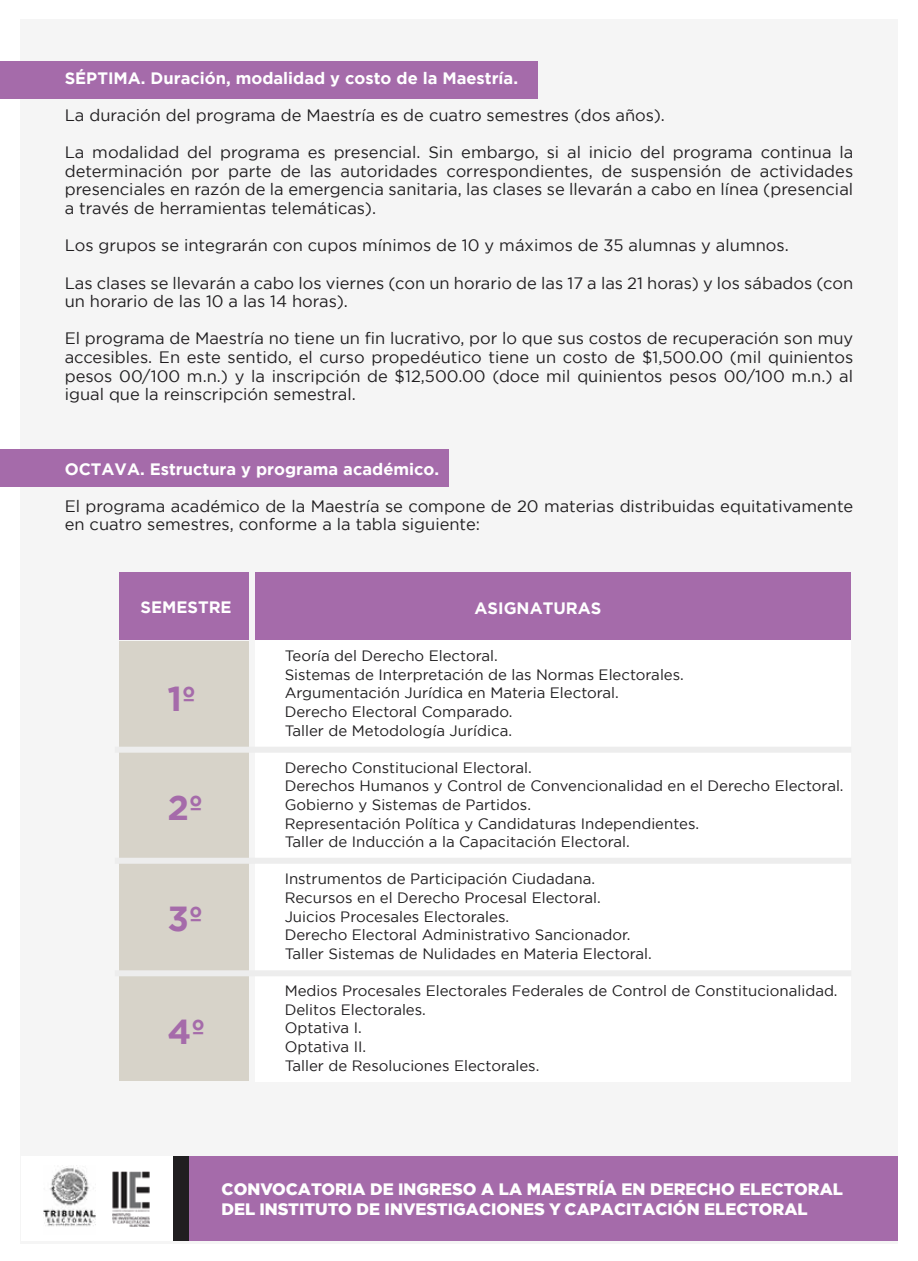
<style>
.page{position:relative;width:918px;height:1261px;background:#fff}
.page>*{position:absolute;margin:0;border:0;box-sizing:border-box;transform-origin:0 0}
.t1{font:700 34.65px "Gotham";color:#a56baa}
.t2{font:16.5px/18.6px "Gotham";color:#201e20;text-align:justify}
.t3{font:900 16.5px/19.8px "Gotham";color:#fff}
.t4{font:700 16.5px "Gotham";color:#fff}
.t5{font:15px/18.6px "Gotham";color:#201e20}
</style>
<div class="page">
<div style="left:20px;top:19px;width:878px;height:1224px;background:#f5f5f5"></div>
<div style="left:21px;top:1155px;width:633px;height:85px;background:#fff"></div>
<div style="left:173px;top:1155px;width:710px;height:85px;background:#201e20"></div>
<img style="left:112px;top:1171px;width:38px;height:55px">
<img style="left:43px;top:1165px;width:52px;height:62px">
<div style="left:189px;top:1155px;width:709px;height:85px;background:#a56baa"></div>
<div style="left:0;top:61px;width:537px;height:38px;background:#a56baa"></div>
<div style="left:0;top:450px;width:449px;height:37px;background:#a56baa"></div>
<div style="left:119px;top:640px;width:129px;height:440px;background:#d7d3c9"></div>
<div style="left:119px;top:572px;width:129px;height:68px;background:#a56baa"></div>
<div style="left:256px;top:572px;width:595px;height:68px;background:#a56baa"></div>
<div style="left:256px;top:640px;width:595px;height:441px;background:#fff"></div>
<div style="left:115px;top:746px;width:736px;height:6px;background:#ededed"></div>
<div style="left:115px;top:857px;width:736px;height:6px;background:#ededed"></div>
<div style="left:115px;top:970px;width:736px;height:6px;background:#ededed"></div>
<p class="t4" style="left:65px;top:68px;width:455px">SÉPTIMA. Duración, modalidad y costo de la Maestría.</p>
<p class="t2" style="left:65px;top:106px;width:602px">La duración del programa de Maestría es de cuatro semestres (dos años).</p>
<p class="t2" style="left:65px;top:143px;width:790px">La modalidad del programa es presencial. Sin embargo, si al inicio del programa continua la determinación por parte de las autoridades correspondientes, de suspensión de actividades presenciales en razón de la emergencia sanitaria, las clases se llevarán a cabo en línea (presencial a través de herramientas telemáticas).</p>
<p class="t2" style="left:65px;top:236px;width:726px">Los grupos se integrarán con cupos mínimos de 10 y máximos de 35 alumnas y alumnos.</p>
<p class="t2" style="left:65px;top:273px;width:790px">Las clases se llevarán a cabo los viernes (con un horario de las 17 a las 21 horas) y los sábados (con un horario de las 10 a las 14 horas).</p>
<p class="t2" style="left:65px;top:329px;width:790px">El programa de Maestría no tiene un fin lucrativo, por lo que sus costos de recuperación son muy accesibles. En este sentido, el curso propedéutico tiene un costo de $1,500.00 (mil quinientos pesos 00/100 m.n.) y la inscripción de $12,500.00 (doce mil quinientos pesos 00/100 m.n.) al igual que la reinscripción semestral.</p>
<p class="t4" style="left:65px;top:459px;width:376px">OCTAVA. Estructura y programa académico.</p>
<p class="t2" style="left:65px;top:496px;width:790px">El programa académico de la Maestría se compone de 20 materias distribuidas equitativamente en cuatro semestres, conforme a la tabla siguiente:</p>
<p class="t4" style="left:140px;top:597px;width:93px">SEMESTRE</p>
<h1 class="t1" style="left:168px;top:679px;width:30px">1º</h1>
<h1 class="t1" style="left:168px;top:787px;width:37px">2º</h1>
<h1 class="t1" style="left:168px;top:898px;width:37px">3º</h1>
<h1 class="t1" style="left:168px;top:1011px;width:39px">4º</h1>
<p class="t4" style="left:475px;top:599px;width:128px">ASIGNATURAS</p>
<p class="t5" style="left:285px;top:646px;width:401px">Teoría del Derecho Electoral.<br>Sistemas de Interpretación de las Normas Electorales.<br>Argumentación Jurídica en Materia Electoral.<br>Derecho Electoral Comparado.<br>Taller de Metodología Jurídica.</p>
<p class="t5" style="left:285px;top:758px;width:560px">Derecho Constitucional Electoral.<br>Derechos Humanos y Control de Convencionalidad en el Derecho Electoral.<br>Gobierno y Sistemas de Partidos.<br>Representación Política y Candidaturas Independientes.<br>Taller de Inducción a la Capacitación Electoral.</p>
<p class="t5" style="left:285px;top:869px;width:369px">Instrumentos de Participación Ciudadana.<br>Recursos en el Derecho Procesal Electoral.<br>Juicios Procesales Electorales.<br>Derecho Electoral Administrativo Sancionador.<br>Taller Sistemas de Nulidades en Materia Electoral.</p>
<p class="t5" style="left:285px;top:981px;width:554px">Medios Procesales Electorales Federales de Control de Constitucionalidad.<br>Delitos Electorales.<br>Optativa I.<br>Optativa II.<br>Taller de Resoluciones Electorales.</p>
<p class="t3" style="left:222px;top:1179px;width:623px">CONVOCATORIA DE INGRESO A LA MAESTRÍA EN DERECHO ELECTORAL<br>DEL INSTITUTO DE INVESTIGACIONES Y CAPACITACIÓN ELECTORAL</p>
</div>
